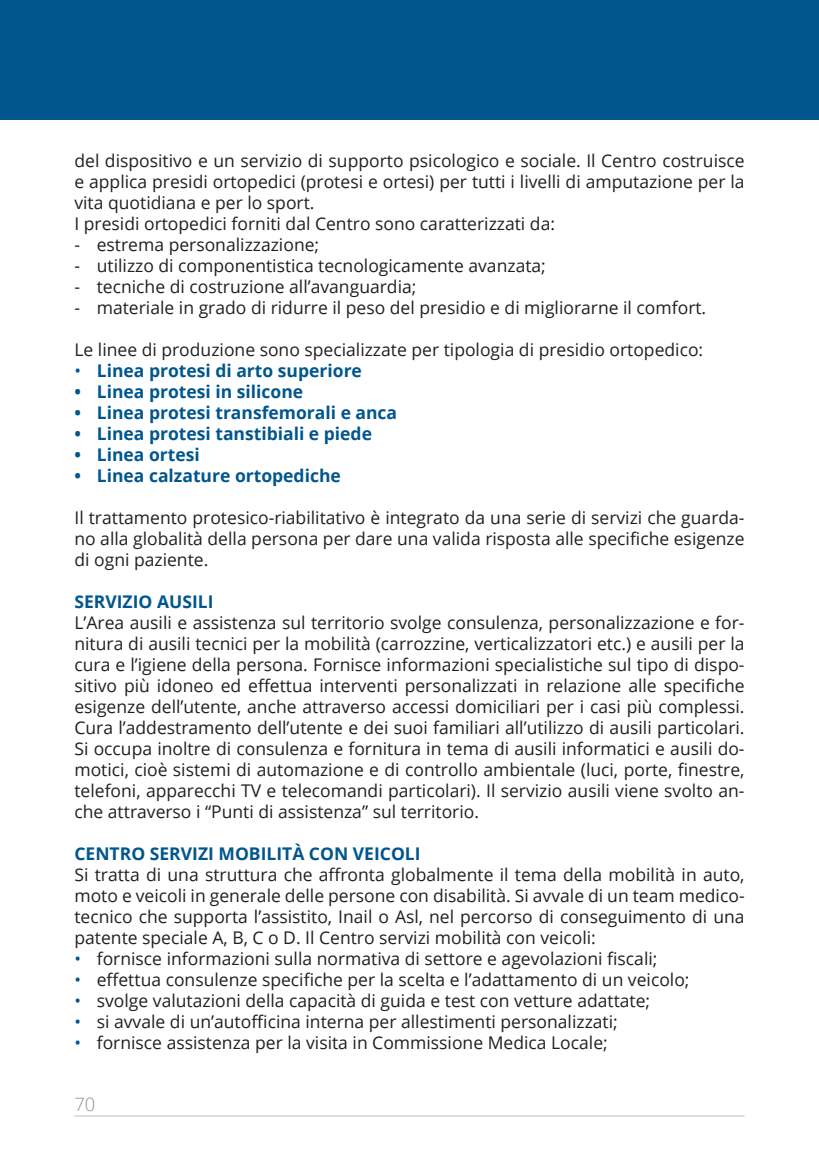
<style>
.page{position:relative;width:819px;height:1156px;background:#fff}
.page>*{position:absolute;margin:0;border:0;box-sizing:border-box;transform-origin:0 0}
.t1{font:300 18.38px "Open Sans";color:#939598}
.t2{font:17.5px/21px "Open Sans";color:#231f20;text-align:justify}
.t3{font:700 17.5px "Open Sans";color:#01568d}
.s1{font-weight:400}
.s2{color:#01568d}
</style>
<div class="page">
<hr style="left:74px;top:1116px;width:670px;height:1px;background:#bcbdc0">
<div style="left:0;top:0;width:819px;height:119px;background:#01568d"></div>
<p class="t2" style="left:74px;top:150px;width:671px;text-align:left">del dispositivo e un servizio di supporto psicologico e sociale. Il Centro costruisce e applica presidi ortopedici (protesi e ortesi) per tutti i livelli di amputazione per la vita quotidiana e per lo sport.<br>I presidi ortopedici forniti dal Centro sono caratterizzati da:</p>
<p class="t2" style="left:74px;top:234px;width:246px">- estrema personalizzazione;</p>
<p class="t2" style="left:74px;top:255px;width:473px">- utilizzo di componentistica tecnologicamente avanzata;</p>
<p class="t2" style="left:74px;top:276px;width:343px">- tecniche di costruzione all’avanguardia;</p>
<p class="t2" style="left:74px;top:297px;width:633px">- materiale in grado di ridurre il peso del presidio e di migliorarne il comfort.</p>
<p class="t2" style="left:74px;top:339px;width:630px">Le linee di produzione sono specializzate per tipologia di presidio ortopedico:</p>
<p class="t3" style="left:74px;top:358px;width:289px"><span class="s1">•</span> Linea protesi di arto superiore</p>
<p class="t3" style="left:74px;top:379px;width:230px">• Linea protesi in silicone</p>
<p class="t3" style="left:74px;top:400px;width:324px">• Linea protesi transfemorali e anca</p>
<p class="t3" style="left:74px;top:421px;width:299px">• Linea protesi tanstibiali e piede</p>
<p class="t3" style="left:74px;top:442px;width:127px">• Linea ortesi</p>
<p class="t3" style="left:74px;top:463px;width:268px">• Linea calzature ortopediche</p>
<p class="t2" style="left:74px;top:507px;width:671px">Il trattamento protesico-riabilitativo è integrato da una serie di servizi che guarda&shy;no alla globalità della persona per dare una valida risposta alle specifiche esigenze di ogni paziente.</p>
<p class="t3" style="left:74px;top:589px;width:140px">SERVIZIO AUSILI</p>
<p class="t2" style="left:74px;top:612px;width:671px">L’Area ausili e assistenza sul territorio svolge consulenza, personalizzazione e for&shy;nitura di ausili tecnici per la mobilità (carrozzine, verticalizzatori etc.) e ausili per la cura e l’igiene della persona. Fornisce informazioni specialistiche sul tipo di dispo&shy;sitivo più idoneo ed effettua interventi personalizzati in relazione alle specifiche esigenze dell’utente, anche attraverso accessi domiciliari per i casi più complessi.<br>Cura l’addestramento dell’utente e dei suoi familiari all’utilizzo di ausili particolari.<br>Si occupa inoltre di consulenza e fornitura in tema di ausili informatici e ausili do&shy;motici, cioè sistemi di automazione e di controllo ambientale (luci, porte, finestre, telefoni, apparecchi TV e telecomandi particolari). Il servizio ausili viene svolto an&shy;che attraverso i “Punti di assistenza” sul territorio.</p>
<p class="t3" style="left:74px;top:841px;width:347px">CENTRO SERVIZI MOBILITÀ CON VEICOLI</p>
<p class="t2" style="left:74px;top:864px;width:671px">Si tratta di una struttura che affronta globalmente il tema della mobilità in auto, moto e veicoli in generale delle persone con disabilità. Si avvale di un team medico&shy;tecnico che supporta l’assistito, Inail o Asl, nel percorso di conseguimento di una patente speciale A, B, C o D. Il Centro servizi mobilità con veicoli:</p>
<p class="t2" style="left:74px;top:948px;width:584px"><span class="s2">•</span> fornisce informazioni sulla normativa di settore e agevolazioni fiscali;</p>
<p class="t2" style="left:74px;top:969px;width:616px"><span class="s2">•</span> effettua consulenze specifiche per la scelta e l’adattamento di un veicolo;</p>
<p class="t2" style="left:74px;top:990px;width:577px"><span class="s2">•</span> svolge valutazioni della capacità di guida e test con vetture adattate;</p>
<p class="t2" style="left:74px;top:1011px;width:545px"><span class="s2">•</span> si avvale di un’autofficina interna per allestimenti personalizzati;</p>
<p class="t2" style="left:74px;top:1032px;width:535px"><span class="s2">•</span> fornisce assistenza per la visita in Commissione Medica Locale;</p>
<p class="t1" style="left:74px;top:1091px;width:22px">70</p>
</div>
